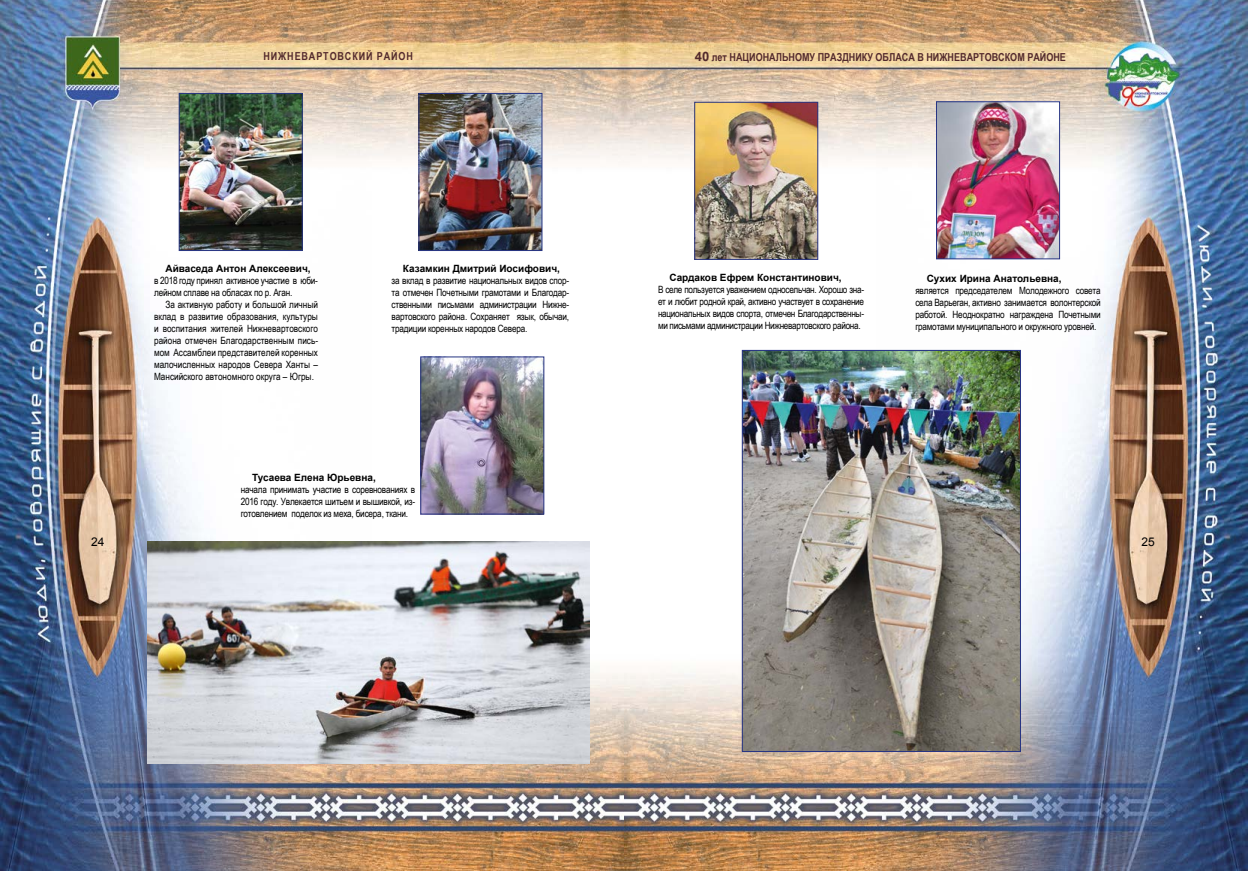
<style>
.page{position:relative;width:1248px;height:871px;background:#fff}
.page>*{position:absolute;margin:0;border:0;box-sizing:border-box;transform-origin:0 0}
.t1{font:12px "Arial";color:#000}
.t2{font:700 11px "Arial Narrow";color:#532a2d}
.t3{font:700 11px "Arial Narrow";letter-spacing:.08em;color:#532a2d}
.t4{font:10px/12px "Arial Narrow";letter-spacing:-.02em;color:#000;text-align:justify}
.t5{font:700 10px "Arial";color:#000}
.s1{font-family:"Arial";font-size:13px}
</style>
<div class="page">
<img style="left:0;top:0;width:1247px;height:870px">
<img style="left:148px;top:541px;width:442px;height:222px">
<img style="left:181px;top:95px;width:120px;height:154px">
<div style="left:179px;top:93px;width:124px;height:158px;border:1px solid #283583"></div>
<img style="left:420px;top:95px;width:120px;height:154px">
<div style="left:418px;top:93px;width:124px;height:158px;border:1px solid #283583"></div>
<img style="left:422px;top:358px;width:120px;height:154px">
<div style="left:420px;top:356px;width:124px;height:158px;border:1px solid #283583"></div>
<img style="left:696px;top:104px;width:120px;height:154px">
<div style="left:694px;top:102px;width:124px;height:158px;border:1px solid #283583"></div>
<img style="left:937px;top:103px;width:120px;height:154px">
<div style="left:935px;top:101px;width:124px;height:158px;border:1px solid #283583"></div>
<img style="left:743px;top:352px;width:275px;height:397px">
<div style="left:741px;top:350px;width:279px;height:401px;border:1px solid #283583"></div>
<p class="t3" style="left:263px;top:48px;width:151px">НИЖНЕВАРТОВСКИЙ РАЙОН</p>
<p class="t2" style="left:694px;top:49px;width:372px"><span class="s1">40</span> лет НАЦИОНАЛЬНОМУ ПРАЗДНИКУ ОБЛАСА В НИЖНЕВАРТОВСКОМ РАЙОНЕ</p>
<p class="t5" style="left:165px;top:262px;width:147px">Айваседа Антон Алексеевич,</p>
<p class="t4" style="left:154px;top:274px;width:165px">в 2018 году принял активное участие в юби&shy;лейном сплаве на обласах по р. Аган.</p>
<p class="t4" style="left:154px;top:298px;width:165px;text-indent:11px">За активную работу и большой личный вклад в развитие образования, культуры и воспитания жителей Нижневартовского района отмечен Благодарственным пись&shy;мом Ассамблеи представителей коренных малочисленных народов Севера Ханты – Мансийского автономного округа – Югры.</p>
<p class="t5" style="left:403px;top:262px;width:158px">Казамкин Дмитрий Иосифович,</p>
<p class="t4" style="left:391px;top:274px;width:179px">за вклад в развитие национальных видов спор&shy;та отмечен Почетными грамотами и Благодар&shy;ственными письмами администрации Нижне&shy;вартовского района. Сохраняет язык, обычаи, традиции коренных народов Севера.</p>
<p class="t5" style="left:252px;top:470px;width:125px">Тусаева Елена Юрьевна,</p>
<p class="t4" style="left:241px;top:482px;width:176px">начала принимать участие в соревнованиях в 2016 году. Увлекается шитьем и вышивкой, из&shy;готовлением поделок из меха, бисера, ткани.</p>
<p class="t5" style="left:669px;top:271px;width:174px">Сардаков Ефрем Константинович,</p>
<p class="t4" style="left:658px;top:283px;width:207px">В селе пользуется уважением односельчан. Хорошо зна&shy;ет и любит родной край, активно участвует в сохранение национальных видов спорта, отмечен Благодарственны&shy;ми письмами администрации Нижневартовского района.</p>
<p class="t5" style="left:926px;top:272px;width:136px">Сухих Ирина Анатольевна,</p>
<p class="t4" style="left:915px;top:284px;width:187px">является председателем Молодежного совета села Варьеган, активно занимается волонтерской работой. Неоднократно награждена Почетными грамотами муниципального и окружного уровней.</p>
<p class="t1" style="left:91px;top:534px;width:15px">24</p>
<p class="t1" style="left:1141px;top:534px;width:15px">25</p>
</div>
